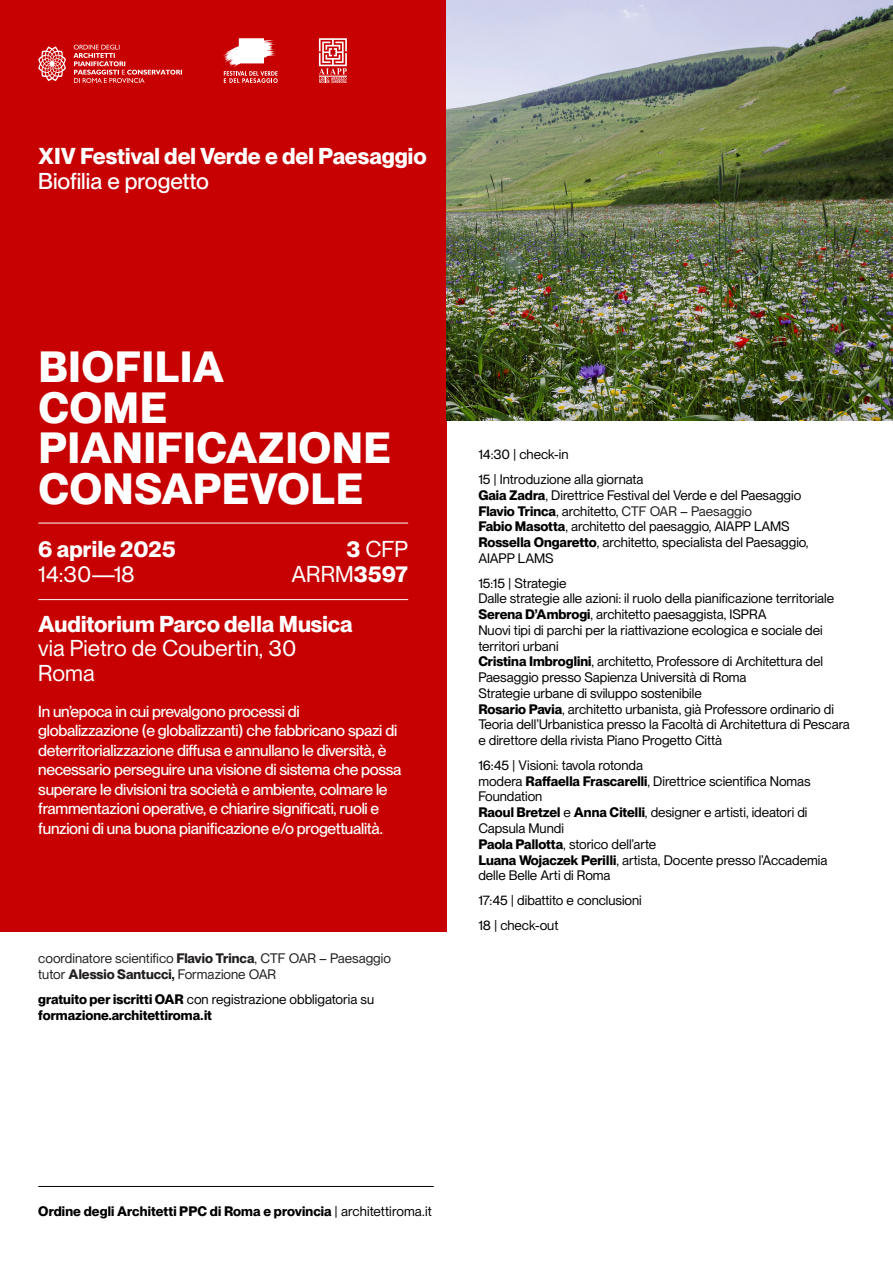
<style>
.page{position:relative;width:893px;height:1263px;background:#fff}
.page>*{position:absolute;margin:0;border:0;box-sizing:border-box;transform-origin:0 0}
.t1{font:700 42.75px/40.5px "PP Neue Montreal";letter-spacing:.01em;color:#fff}
.t2{font:700 22.5px "PP Neue Montreal";color:#fff}
.t3{font:22.5px "PP Neue Montreal";color:#fff}
.t4{font:500 22.5px "PP Neue Montreal";color:#fff}
.t5{font:500 15.75px/19.5px "PP Neue Montreal";letter-spacing:-.02em;color:#fff}
.t6{font:13.5px/15.8px "PP Neue Montreal";letter-spacing:-.005em;color:#000}
.t7{font:700 13.5px/15.8px "PP Neue Montreal";color:#000}
.t8{font:13.5px "PP Neue Montreal";color:#231f20}
.s1{font-weight:700}
.s2{font-weight:400}
.s3{font-weight:700;color:#000}
.s4{color:#000}
</style>
<div class="page">
<div style="left:0;top:0;width:446px;height:931px;background:#c70102"></div>
<hr style="left:39px;top:599px;width:369px;height:1px;background:#fff">
<hr style="left:39px;top:523px;width:369px;height:1px;background:#fff">
<hr style="left:38px;top:1186px;width:396px;height:1px;background:#000">
<svg style="left:38px;top:46px;width:28px;height:35px"></svg>
<svg style="left:73px;top:45px;width:109px;height:38px"></svg>
<svg style="left:223px;top:38px;width:55px;height:45px"></svg>
<svg style="left:319px;top:38px;width:28px;height:45px"></svg>
<img style="left:446px;top:0;width:447px;height:421px">
<p class="t2" style="left:38px;top:142px;width:390px">XIV Festival del Verde e del Paesaggio</p>
<p class="t4" style="left:38px;top:168px;width:172px">Biofilia e progetto</p>
<p class="t1" style="left:38px;top:348px;width:187px">BIOFILIA</p>
<p class="t1" style="left:38px;top:388px;width:354px">COME<br>PIANIFICAZIONE<br>CONSAPEVOLE</p>
<p class="t3" style="left:346px;top:536px;width:63px"><span class="s1">3</span> CFP</p>
<p class="t3" style="left:292px;top:561px;width:118px">ARRM<span class="s1">3597</span></p>
<p class="t2" style="left:38px;top:536px;width:139px">6 aprile 2025</p>
<p class="t3" style="left:38px;top:561px;width:98px">14:30—18</p>
<p class="t2" style="left:38px;top:610px;width:316px">Auditorium Parco della Musica</p>
<p class="t3" style="left:38px;top:635px;width:260px">via Pietro de Coubertin, 30</p>
<p class="t3" style="left:38px;top:660px;width:58px">Roma</p>
<p class="t5" style="left:38px;top:701px;width:365px">In un’epoca in cui prevalgono processi di globalizzazione (e globalizzanti) che fabbricano spazi di deterritorializzazione diffusa e annullano le diversità, è necessario perseguire una visione di sistema che possa superare le divisioni tra società e ambiente, colmare le frammentazioni operative, e chiarire significati, ruoli e funzioni di una buona pianificazione e/o progettualità.</p>
<p class="t8" style="left:38px;top:951px;width:354px">coordinatore scientifico <span class="s1">Flavio Trinca</span>, CTF OAR – Paesaggio</p>
<p class="t8" style="left:38px;top:966px;width:239px">tutor <span class="s1">Alessio Santucci,</span> Formazione OAR</p>
<p class="t7" style="left:38px;top:991px;width:337px">gratuito per iscritti OAR <span class="s2">con registrazione obbligatoria su </span>formazione.architettiroma.it</p>
<p class="t6" style="left:478px;top:447px;width:92px">14:30 | check-in</p>
<p class="t6" style="left:478px;top:471px;width:167px">15 | Introduzione alla giornata</p>
<p class="t6" style="left:478px;top:487px;width:324px"><span class="s1">Gaia Zadra</span>, Direttrice Festival del Verde e del Paesaggio</p>
<p class="t8" style="left:478px;top:503px;width:275px"><span class="s3">Flavio Trinca</span><span class="s4">, architetto,</span> CTF OAR – Paesaggio</p>
<p class="t6" style="left:478px;top:519px;width:313px"><span class="s1">Fabio Masotta</span>, architetto del paesaggio, AIAPP LAMS</p>
<p class="t6" style="left:478px;top:534px;width:332px"><span class="s1">Rossella Ongaretto</span>, architetto, specialista del Paesaggio,</p>
<p class="t6" style="left:478px;top:550px;width:77px">AIAPP LAMS</p>
<p class="t6" style="left:478px;top:575px;width:90px">15:15 | Strategie</p>
<p class="t6" style="left:478px;top:591px;width:357px">Dalle strategie alle azioni: il ruolo della pianificazione territoriale</p>
<p class="t6" style="left:478px;top:606px;width:290px"><span class="s1">Serena D’Ambrogi</span>, architetto paesaggista, ISPRA</p>
<p class="t6" style="left:478px;top:622px;width:346px">Nuovi tipi di parchi per la riattivazione ecologica e sociale dei territori urbani</p>
<p class="t6" style="left:478px;top:654px;width:346px"><span class="s1">Cristina Imbroglini</span>, architetto, Professore di Architettura del<br>Paesaggio presso Sapienza Università di Roma</p>
<p class="t6" style="left:478px;top:685px;width:225px">Strategie urbane di sviluppo sostenibile</p>
<p class="t6" style="left:478px;top:701px;width:373px"><span class="s1">Rosario Pavia</span>, architetto urbanista, già Professore ordinario di<br>Teoria dell’Urbanistica presso la Facoltà di Architettura di Pescara e direttore della rivista Piano Progetto Città</p>
<p class="t6" style="left:478px;top:757px;width:166px">16:45 | Visioni: tavola rotonda</p>
<p class="t6" style="left:478px;top:773px;width:334px">modera <span class="s1">Raffaella Frascarelli</span>, Direttrice scientifica Nomas<br>Foundation</p>
<p class="t6" style="left:478px;top:804px;width:331px"><span class="s1">Raoul Bretzel</span> e <span class="s1">Anna Citelli</span>, designer e artisti, ideatori di<br>Capsula Mundi</p>
<p class="t6" style="left:478px;top:836px;width:179px"><span class="s1">Paola Pallotta</span>, storico dell’arte</p>
<p class="t6" style="left:478px;top:852px;width:350px"><span class="s1">Luana Wojaczek Perilli</span>, artista, Docente presso l’Accademia delle Belle Arti di Roma</p>
<p class="t6" style="left:478px;top:892px;width:165px">17:45 | dibattito e conclusioni</p>
<p class="t6" style="left:478px;top:917px;width:82px">18 | check-out</p>
<p class="t7" style="left:38px;top:1204px;width:395px">Ordine degli Architetti PPC di Roma e provincia <span class="s2">| architettiroma.it</span></p>
</div>
